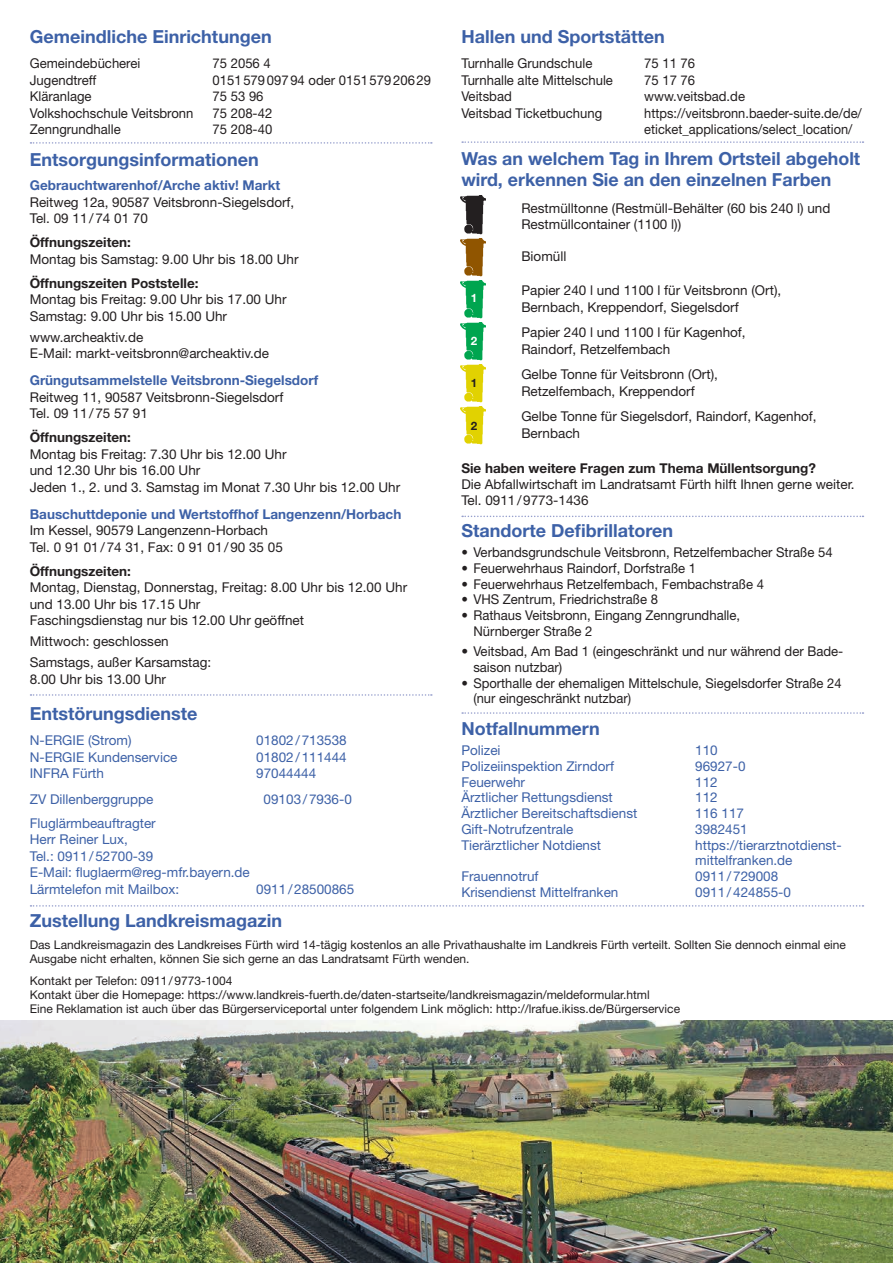
<style>
.page{position:relative;width:893px;height:1263px;background:#fff}
.page>*{position:absolute;margin:0;border:0;box-sizing:border-box;transform-origin:0 0}
.t1{font:700 18px/20.7px "Helvetica Neue LT Std";color:#3d61a7}
.t2{font:13.5px/16.5px "Helvetica Neue LT Std";color:#231f20}
.t3{font:13.5px/16.5px "Helvetica Neue LT Std";color:#3d61a7}
.t4{font:700 13.5px "Helvetica Neue LT Std";color:#3d61a7}
.t5{font:700 13.5px "Helvetica Neue LT Std";color:#231f20}
.t6{font:13.5px/16.5px "Helvetica Neue LT Std";color:#231f20;scale:.95 1}
.t7{font:12px/14.2px "Helvetica Neue LT Std";color:#231f20}
.t8{font:700 11.55px "Helvetica Neue LT Std";color:#fff}
.t9{font:700 11.55px "Helvetica Neue LT Std";color:#231f20}
</style>
<div class="page">
<img style="left:0;top:1020px;width:893px;height:243px">
<svg style="left:31px;top:142px;width:401px;height:2px"></svg>
<svg style="left:31px;top:694px;width:401px;height:2px"></svg>
<svg style="left:462px;top:712px;width:401px;height:2px"></svg>
<svg style="left:462px;top:516px;width:401px;height:1px"></svg>
<svg style="left:462px;top:141px;width:401px;height:2px"></svg>
<img style="left:460px;top:196px;width:26px;height:38px">
<img style="left:460px;top:238px;width:26px;height:38px">
<img style="left:460px;top:280px;width:26px;height:38px">
<img style="left:460px;top:364px;width:26px;height:39px">
<img style="left:460px;top:322px;width:26px;height:39px">
<img style="left:460px;top:406px;width:26px;height:39px">
<svg style="left:31px;top:905px;width:832px;height:2px"></svg>
<h1 class="t1" style="left:30px;top:25px;width:243px">Gemeindliche Einrichtungen</h1>
<p class="t2" style="left:30px;top:55px;width:112px">Gemeindebücherei</p>
<p class="t2" style="left:213px;top:55px;width:60px">75 2056 4</p>
<p class="t2" style="left:30px;top:71px;width:68px">Jugendtreff</p>
<p class="t2" style="left:213px;top:71px;width:220px">015157909794 oder 015157920629</p>
<p class="t2" style="left:30px;top:88px;width:63px">Kläranlage</p>
<p class="t2" style="left:213px;top:88px;width:52px">75 53 96</p>
<p class="t2" style="left:30px;top:104px;width:165px">Volkshochschule Veitsbronn</p>
<p class="t2" style="left:213px;top:104px;width:61px">75 208-42</p>
<p class="t2" style="left:30px;top:121px;width:92px">Zenngrundhalle</p>
<p class="t2" style="left:213px;top:121px;width:61px">75 208-40</p>
<h1 class="t1" style="left:30px;top:149px;width:230px">Entsorgungsinformationen</h1>
<p class="t4" style="left:30px;top:177px;width:252px">Gebrauchtwarenhof/Arche aktiv! Markt</p>
<p class="t2" style="left:30px;top:193px;width:266px">Reitweg 12a, 90587 Veitsbronn-Siegelsdorf,<br>Tel. 09 11/74 01 70</p>
<p class="t5" style="left:30px;top:234px;width:103px">Öffnungszeiten:</p>
<p class="t2" style="left:30px;top:250px;width:270px">Montag bis Samstag: 9.00 Uhr bis 18.00 Uhr</p>
<p class="t5" style="left:30px;top:274px;width:170px">Öffnungszeiten Poststelle:</p>
<p class="t2" style="left:30px;top:291px;width:258px">Montag bis Freitag: 9.00 Uhr bis 17.00 Uhr<br>Samstag: 9.00 Uhr bis 15.00 Uhr</p>
<p class="t2" style="left:30px;top:328px;width:241px">www.archeaktiv.de<br>E-Mail: markt-veitsbronn@archeaktiv.de</p>
<p class="t4" style="left:30px;top:372px;width:290px">Grüngutsammelstelle Veitsbronn-Siegelsdorf</p>
<p class="t2" style="left:30px;top:388px;width:255px">Reitweg 11, 90587 Veitsbronn-Siegelsdorf<br>Tel. 09 11/75 57 91</p>
<p class="t5" style="left:30px;top:429px;width:103px">Öffnungszeiten:</p>
<p class="t2" style="left:30px;top:445px;width:372px">Montag bis Freitag: 7.30 Uhr bis 12.00 Uhr<br>und 12.30 Uhr bis 16.00 Uhr<br>Jeden 1., 2. und 3. Samstag im Monat 7.30 Uhr bis 12.00 Uhr</p>
<p class="t4" style="left:30px;top:505px;width:373px">Bauschuttdeponie und Wertstoffhof Langenzenn/Horbach</p>
<p class="t2" style="left:30px;top:522px;width:255px">Im Kessel, 90579 Langenzenn-Horbach<br>Tel. 0 91 01/74 31, Fax: 0 91 01/90 35 05</p>
<p class="t5" style="left:30px;top:562px;width:103px">Öffnungszeiten:</p>
<p class="t2" style="left:30px;top:579px;width:379px">Montag, Dienstag, Donnerstag, Freitag: 8.00 Uhr bis 12.00 Uhr und 13.00 Uhr bis 17.15 Uhr<br>Faschingsdienstag nur bis 12.00 Uhr geöffnet</p>
<p class="t2" style="left:30px;top:631px;width:183px;line-height:21px">Mittwoch: geschlossen<br>Samstags, außer Karsamstag:</p>
<p class="t2" style="left:30px;top:670px;width:138px">8.00 Uhr bis 13.00 Uhr</p>
<h1 class="t1" style="left:30px;top:702px;width:169px">Entstörungsdienste</h1>
<p class="t3" style="left:30px;top:732px;width:103px">N-ERGIE (Strom)</p>
<p class="t3" style="left:256px;top:732px;width:92px">01802/713538</p>
<p class="t3" style="left:30px;top:748px;width:149px">N-ERGIE Kundenservice</p>
<p class="t3" style="left:256px;top:748px;width:92px">01802/111444</p>
<p class="t3" style="left:30px;top:765px;width:76px">INFRA Fürth</p>
<p class="t3" style="left:256px;top:765px;width:62px">97044444</p>
<p class="t3" style="left:30px;top:790px;width:125px">ZV Dillenberggruppe</p>
<p class="t3" style="left:264px;top:790px;width:90px">09103/7936-0</p>
<p class="t3" style="left:30px;top:814px;width:222px">Fluglärmbeauftragter<br>Herr Reiner Lux,<br>Tel.: 0911/52700-39<br>E-Mail: fluglaerm@reg-mfr.bayern.de<br>Lärmtelefon mit Mailbox:</p>
<p class="t3" style="left:256px;top:880px;width:99px">0911/28500865</p>
<h1 class="t1" style="left:461px;top:25px;width:205px">Hallen und Sportstätten</h1>
<p class="t2" style="left:461px;top:55px;width:132px">Turnhalle Grundschule</p>
<p class="t2" style="left:644px;top:55px;width:52px">75 11 76</p>
<p class="t2" style="left:461px;top:71px;width:153px">Turnhalle alte Mittelschule</p>
<p class="t2" style="left:644px;top:71px;width:52px">75 17 76</p>
<p class="t2" style="left:461px;top:88px;width:52px">Veitsbad</p>
<p class="t2" style="left:644px;top:88px;width:102px">www.veitsbad.de</p>
<p class="t2" style="left:461px;top:104px;width:142px">Veitsbad Ticketbuchung</p>
<p class="t6" style="left:644px;top:104px;width:231px">https://veitsbronn.baeder-suite.de/de/ eticket_applications/select_location/</p>
<h1 class="t1" style="left:461px;top:148px;width:400px">Was an welchem Tag in Ihrem Ortsteil abgeholt wird, erkennen Sie an den einzelnen Farben</h1>
<p class="t2" style="left:521px;top:199px;width:311px">Restmülltonne (Restmüll-Behälter (60 bis 240 l) und<br>Restmüllcontainer (1100 l))</p>
<p class="t2" style="left:521px;top:247px;width:47px">Biomüll</p>
<p class="t2" style="left:521px;top:282px;width:261px">Papier 240 l und 1100 l für Veitsbronn (Ort),<br>Bernbach, Kreppendorf, Siegelsdorf</p>
<p class="t2" style="left:521px;top:324px;width:226px">Papier 240 l und 1100 l für Kagenhof,<br>Raindorf, Retzelfembach</p>
<p class="t2" style="left:521px;top:366px;width:198px">Gelbe Tonne für Veitsbronn (Ort),<br>Retzelfembach, Kreppendorf</p>
<p class="t2" style="left:521px;top:408px;width:297px">Gelbe Tonne für Siegelsdorf, Raindorf, Kagenhof,<br>Bernbach</p>
<p class="t5" style="left:461px;top:460px;width:356px">Sie haben weitere Fragen zum Thema Müllentsorgung?</p>
<p class="t2" style="left:461px;top:476px;width:395px;line-height:16px">Die Abfallwirtschaft im Landratsamt Fürth hilft Ihnen gerne weiter.<br>Tel. 0911/9773-1436</p>
<h1 class="t1" style="left:461px;top:520px;width:213px">Standorte Defibrillatoren</h1>
<p class="t2" style="left:461px;top:544px;width:373px">• Verbandsgrundschule Veitsbronn, Retzelfembacher Straße 54</p>
<p class="t2" style="left:461px;top:560px;width:236px">• Feuerwehrhaus Raindorf, Dorfstraße 1</p>
<p class="t2" style="left:461px;top:575px;width:304px">• Feuerwehrhaus Retzelfembach, Fembachstraße 4</p>
<p class="t2" style="left:461px;top:591px;width:198px">• VHS Zentrum, Friedrichstraße 8</p>
<p class="t2" style="left:473px;top:607px;width:268px;line-height:15.8px;text-indent:-12px">• Rathaus Veitsbronn, Eingang Zenngrundhalle,<br>Nürnberger Straße 2</p>
<p class="t2" style="left:473px;top:643px;width:371px;line-height:15.8px;text-indent:-12px">• Veitsbad, Am Bad 1 (eingeschränkt und nur während der Bade&shy;saison nutzbar)</p>
<p class="t2" style="left:473px;top:675px;width:370px;line-height:15.8px;text-indent:-12px">• Sporthalle der ehemaligen Mittelschule, Siegelsdorfer Straße 24 (nur eingeschränkt nutzbar)</p>
<h1 class="t1" style="left:461px;top:718px;width:140px">Notfallnummern</h1>
<p class="t3" style="left:461px;top:742px;width:41px">Polizei</p>
<p class="t3" style="left:695px;top:742px;width:24px">110</p>
<p class="t3" style="left:461px;top:758px;width:154px">Polizeiinspektion Zirndorf</p>
<p class="t3" style="left:695px;top:758px;width:52px">96927-0</p>
<p class="t3" style="left:461px;top:773px;width:65px">Feuerwehr</p>
<p class="t3" style="left:695px;top:773px;width:24px">112</p>
<p class="t3" style="left:461px;top:789px;width:153px">Ärztlicher Rettungsdienst</p>
<p class="t3" style="left:695px;top:789px;width:24px">112</p>
<p class="t3" style="left:461px;top:805px;width:177px">Ärztlicher Bereitschaftsdienst</p>
<p class="t3" style="left:695px;top:805px;width:50px">116 117</p>
<p class="t3" style="left:461px;top:821px;width:113px">Gift-Notrufzentrale</p>
<p class="t3" style="left:695px;top:821px;width:54px">3982451</p>
<p class="t3" style="left:461px;top:836px;width:141px">Tierärztlicher Notdienst</p>
<p class="t3" style="left:695px;top:837px;width:148px;line-height:15.8px">https://tierarztnotdienst&shy;mittelfranken.de</p>
<p class="t3" style="left:461px;top:868px;width:79px">Frauennotruf</p>
<p class="t3" style="left:695px;top:868px;width:84px">0911/729008</p>
<p class="t3" style="left:461px;top:884px;width:159px">Krisendienst Mittelfranken</p>
<p class="t3" style="left:695px;top:884px;width:97px">0911/424855-0</p>
<p class="t8" style="left:471px;top:291px;width:8px">1</p>
<p class="t8" style="left:471px;top:333px;width:8px">2</p>
<p class="t9" style="left:471px;top:376px;width:8px">1</p>
<p class="t9" style="left:471px;top:418px;width:8px">2</p>
<h1 class="t1" style="left:30px;top:910px;width:254px">Zustellung Landkreismagazin</h1>
<p class="t7" style="left:30px;top:937px;width:818px">Das Landkreismagazin des Landkreises Fürth wird 14-tägig kostenlos an alle Privathaushalte im Landkreis Fürth verteilt. Sollten Sie dennoch einmal eine<br>Ausgabe nicht erhalten, können Sie sich gerne an das Landratsamt Fürth wenden.</p>
<p class="t7" style="left:30px;top:973px;width:652px">Kontakt per Telefon: 0911/9773-1004<br>Kontakt über die Homepage: https://www.landkreis-fuerth.de/daten-startseite/landkreismagazin/meldeformular.html<br>Eine Reklamation ist auch über das Bürgerserviceportal unter folgendem Link möglich: http://lrafue.ikiss.de/Bürgerservice</p>
</div>
